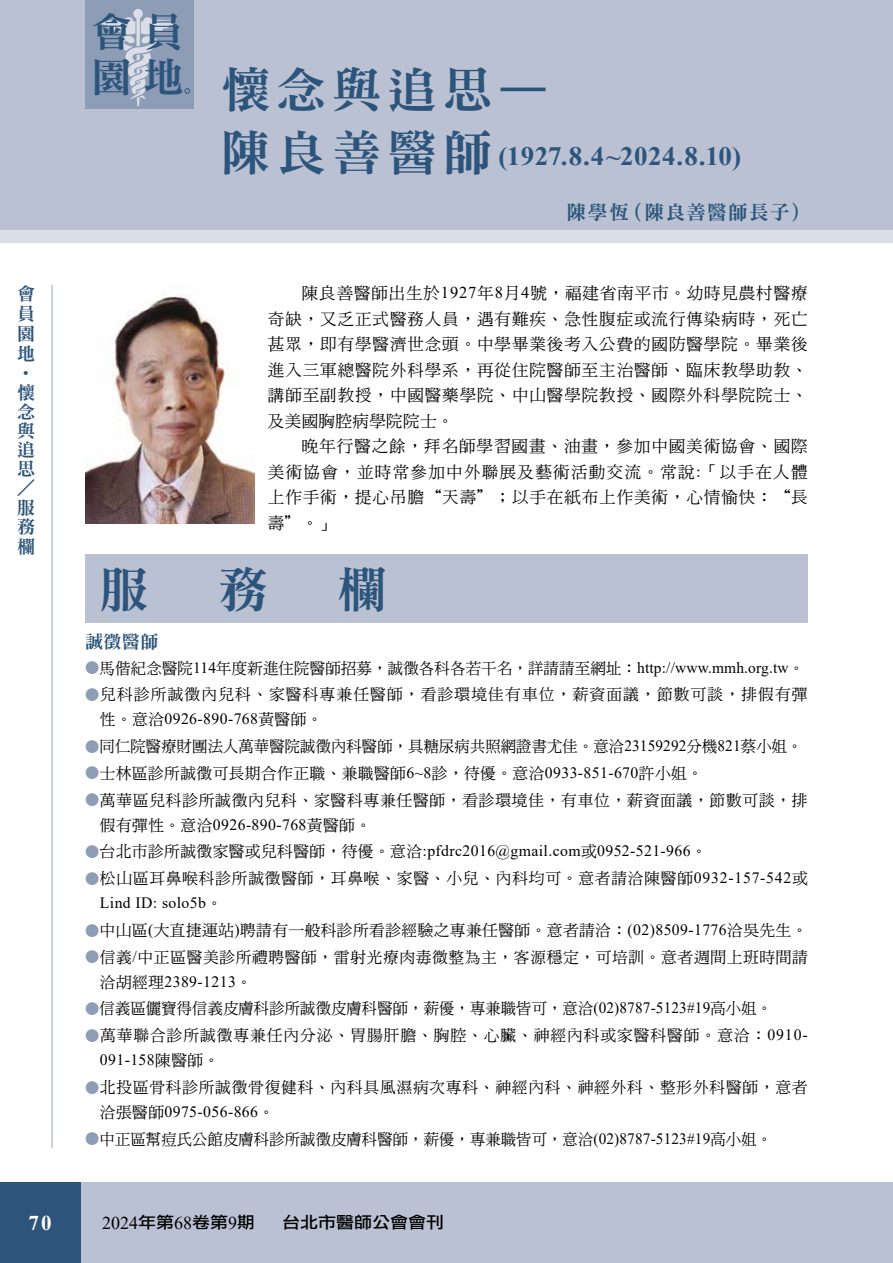
<style>
.page{position:relative;width:893px;height:1263px;background:#fff}
.page>*{position:absolute;margin:0;border:0;box-sizing:border-box;transform-origin:0 0}
.t1{font:48.45px "DFN Ming W9 WIN BF";letter-spacing:.12em;color:#2d557c}
.t2{font:40.5px "DFN Ming W9 WIN BF";color:#2d557c}
.t3{font:700 26.4px "Times New Roman";letter-spacing:.015em;color:#2d557c}
.t4{font:700 21px "Times New Roman";color:#fff}
.t5{font:19.5px "DFN Ming W9 WIN BF";letter-spacing:.075em;color:#2d557c}
.t6{font:18px/19.2px "DFN Ming W9 WIN BF";color:#2d557c;text-align:justify}
.t7{font:18px "Times New Roman";color:#000}
.t8{font:16.5px/25.5px "DF Ming W5 WIN BF";letter-spacing:.055em;color:#000;text-align:justify}
.t9{font:16.2px "DF Li Hei Md WIN BF";color:#000;scale:1.11 1}
.t10{font:15.75px "DF Ming W5 WIN BF";letter-spacing:.04em;color:#000}
.t11{font:15.75px "DF Ming W5 WIN BF";letter-spacing:.01em;color:#000}
.t12{font:15.75px "Times New Roman";letter-spacing:.025em;color:#000}
.t13{font:15.75px "DF Ming W5 WIN BF";letter-spacing:.06em;color:#000}
.t14{font:15.75px "DF Ming W5 WIN BF";letter-spacing:.07em;color:#000}
.s1{font-family:"DFN Ming W9 WIN BF";font-weight:400;font-size:48.45px}
.s2{font-family:"Times New Roman"}
.s3{font-size:14.25px;color:#8e9db6}
.s4{font-family:"DF Ming W5 WIN BF"}
.s5{font-family:"DF Ming W5 WIN BF";font-size:14.25px;color:#8e9db6}
.s6{font-family:"DF Li Hei Md WIN BF";font-size:16.2px}
</style>
<div class="page">
<div style="left:60px;top:1182px;width:833px;height:81px;background:#bac1d2"></div>
<div style="left:0;top:0;width:893px;height:230px;background:#bac1d2"></div>
<div style="left:0;top:230px;width:893px;height:12px;background:#dcdee7"></div>
<div style="left:0;top:1182px;width:81px;height:81px;background:#2d557c"></div>
<hr style="left:51px;top:285px;width:2px;height:863px;background:#afb7cb">
<div style="left:85px;top:0;width:108px;height:109px;background:#8e9db6"></div>
<svg style="left:100px;top:9px;width:76px;height:97px"></svg>
<svg style="left:184px;top:88px;width:6px;height:6px"></svg>
<img style="left:85px;top:293px;width:169px;height:230px">
<div style="left:85px;top:554px;width:722px;height:68px;background:#bac1d2"></div>
<h2 class="t2" style="left:92px;top:11px;width:94px">會員</h2>
<h1 class="t1" style="left:92px;top:66px;width:458px"><sup>園地</sup> 懷念與追思—</h1>
<h3 class="t3" style="left:221px;top:137px;width:521px"><span class="s1">陳良善醫師</span> (1927.8.4~2024.8.10)</h3>
<p class="t6" style="left:17px;top:284px;width:19px;line-height:19.8px">會員園地</p>
<p class="t6" style="left:36px;top:364px;width:19px;rotate:90deg">•</p>
<p class="t6" style="left:17px;top:383px;width:19px">懷念與追思／服務欄</p>
<p class="t5" style="left:567px;top:202px;width:242px">陳學恆（陳良善醫師長子）</p>
<p class="t8" style="left:268px;top:280px;width:541px;text-indent:34px">陳良善醫師出生於<span class="s2">1927</span>年<span class="s2">8</span>月<span class="s2">4</span>號，福建省南平市。幼時見農村醫療奇缺，又乏正式醫務人員，遇有難疾、急性腹症或流行傳染病時，死亡甚眾，即有學醫濟世念頭。中學畢業後考入公費的國防醫學院。畢業後進入三軍總醫院外科學系，再從住院醫師至主治醫師、臨床教學助教、講師至副教授，中國醫藥學院、中山醫學院教授、國際外科學院院士、及美國胸腔病學院院士。</p>
<p class="t8" style="left:268px;top:433px;width:541px;text-indent:34px">晚年行醫之餘，拜名師學習國畫、油畫，參加中國美術協會、國際美術協會，並時常參加中外聯展及藝術活動交流。常說<span class="s2">:</span>「以手在人體上作手術，提心吊膽“天壽＂；以手在紙布上作美術，心情愉快：“長壽＂。」</p>
<h1 class="t1" style="left:100px;top:565px;width:289px">服　務　欄</h1>
<p class="t6" style="left:85px;top:632px;width:75px">誠徵醫師</p>
<p class="t11" style="left:85px;top:660px;width:721px"><span class="s3">●</span>馬偕紀念醫院<span class="s2">114</span>年度新進住院醫師招募，誠徵各科各若干名，詳請請至網址：<span class="s2">http://www.mmh.org.tw</span>。</p>
<p class="t14" style="left:85px;top:687px;width:724px"><span class="s3">●</span>兒科診所誠徵內兒科、家醫科專兼任醫師，看診環境佳有車位，薪資面議，節數可談，排假有彈</p>
<p class="t12" style="left:100px;top:708px;width:224px"><span class="s4">性。意洽</span>0926-890-768<span class="s4">黃醫師。</span></p>
<p class="t11" style="left:85px;top:738px;width:719px"><span class="s3">●</span>同仁院醫療財團法人萬華醫院誠徵內科醫師，具糖尿病共照網證書尤佳。意洽<span class="s2">23159292</span>分機<span class="s2">821</span>蔡小姐。</p>
<p class="t10" style="left:85px;top:765px;width:619px"><span class="s3">●</span>士林區診所誠徵可長期合作正職、兼職醫師<span class="s2">6~8</span>診，待優。意洽<span class="s2">0933-851-670</span>許小姐。</p>
<p class="t10" style="left:85px;top:792px;width:724px"><span class="s3">●</span>萬華區兒科診所誠徵內兒科、家醫科專兼任醫師，看診環境佳，有車位，薪資面議，節數可談，排</p>
<p class="t12" style="left:100px;top:813px;width:273px"><span class="s4">假有彈性。意洽</span>0926-890-768<span class="s4">黃醫師。</span></p>
<p class="t12" style="left:85px;top:840px;width:623px"><span class="s5">●</span><span class="s4">台北市診所誠徵家醫或兒科醫師，待優。意洽</span>:pfdrc2016@gmail.com<span class="s4">或</span>0952-521-966<span class="s4">。</span></p>
<p class="t10" style="left:85px;top:871px;width:724px"><span class="s3">●</span>松山區耳鼻喉科診所誠徵醫師，耳鼻喉、家醫、小兒、內科均可。意者請洽陳醫師<span class="s2">0932-157-542</span>或</p>
<p class="t12" style="left:100px;top:892px;width:124px">Lind ID: solo5b<span class="s4">。</span></p>
<p class="t10" style="left:85px;top:922px;width:724px"><span class="s3">●</span>中山區<span class="s2">(</span>大直捷運站<span class="s2">)</span>聘請有一般科診所看診經驗之專兼任醫師。意者請洽：<span class="s2">(02)8509-1776</span>洽吳先生。</p>
<p class="t10" style="left:85px;top:949px;width:724px"><span class="s3">●</span>信義<span class="s2">/</span>中正區醫美診所禮聘醫師，雷射光療肉毒微整為主，客源穩定，可培訓。意者週間上班時間請</p>
<p class="t12" style="left:100px;top:970px;width:154px"><span class="s4">洽胡經理</span>2389-1213<span class="s4">。</span></p>
<p class="t11" style="left:85px;top:1001px;width:688px"><span class="s3">●</span>信義區儷寶得信義皮膚科診所誠徵皮膚科醫師，薪優，專兼職皆可，意洽<span class="s2">(02)8787-5123#19</span>高小姐。</p>
<p class="t13" style="left:85px;top:1028px;width:724px"><span class="s3">●</span>萬華聯合診所誠徵專兼任內分泌、胃腸肝膽、胸腔、心臟、神經內科或家醫科醫師。意洽：<span class="s2">0910-</span></p>
<p class="t12" style="left:100px;top:1049px;width:121px">091-158<span class="s4">陳醫師。</span></p>
<p class="t10" style="left:85px;top:1079px;width:724px"><span class="s3">●</span>北投區骨科診所誠徵骨復健科、內科具風濕病次專科、神經內科、神經外科、整形外科醫師，意者</p>
<p class="t12" style="left:100px;top:1100px;width:176px"><span class="s4">洽張醫師</span>0975-056-866<span class="s4">。</span></p>
<p class="t11" style="left:85px;top:1131px;width:688px"><span class="s3">●</span>中正區幫痘氏公館皮膚科診所誠徵皮膚科醫師，薪優，專兼職皆可，意洽<span class="s2">(02)8787-5123#19</span>高小姐。</p>
<h3 class="t4" style="left:28px;top:1207px;width:25px">70</h3>
<p class="t7" style="left:102px;top:1210px;width:154px">2024<span class="s6">年第</span>68<span class="s6">卷第</span>9<span class="s6">期</span></p>
<p class="t9" style="left:282px;top:1214px;width:147px">台北市醫師公會會刊</p>
</div>
